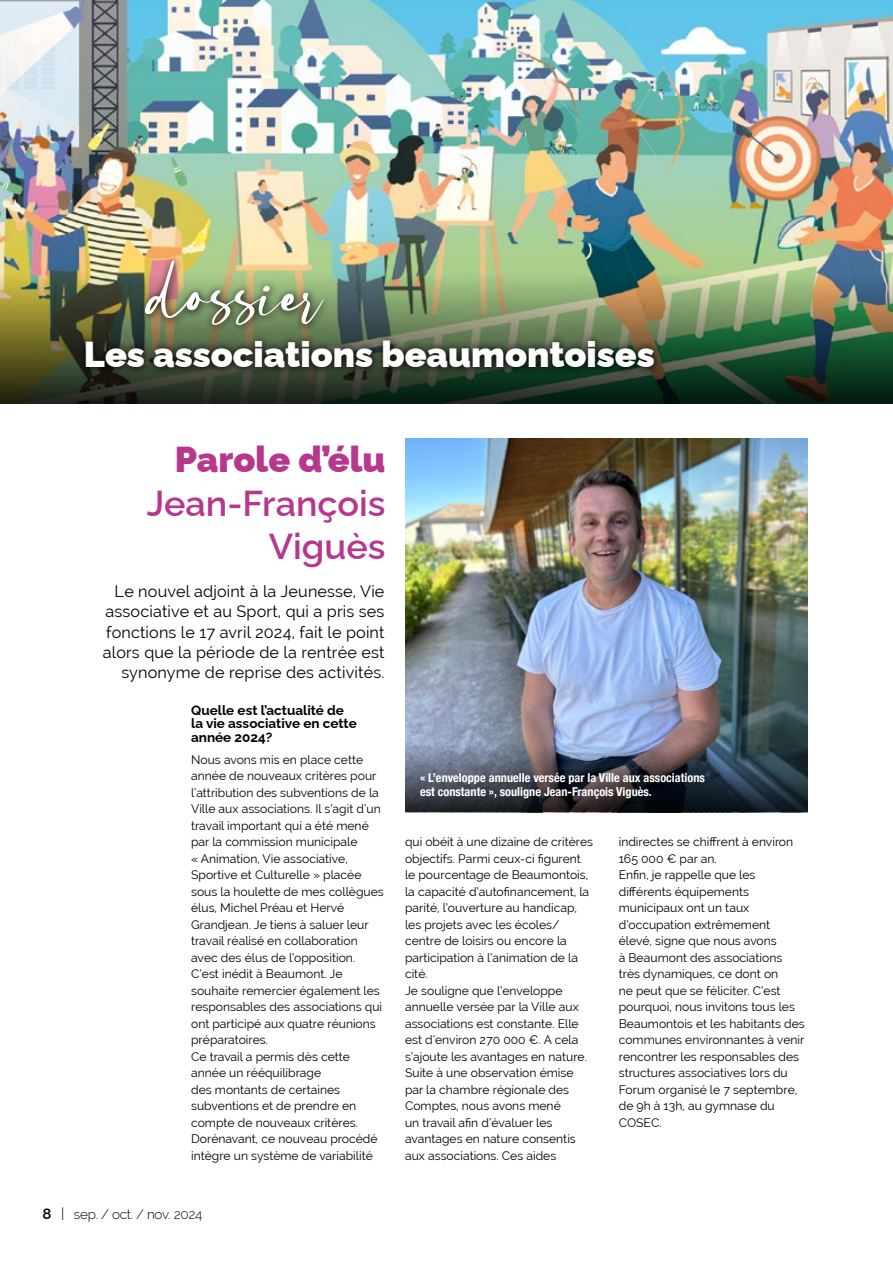
<style>
.page{position:relative;width:893px;height:1263px;background:#fff}
.page>*{position:absolute;margin:0;border:0;box-sizing:border-box;transform-origin:0 0}
.t1{font:76.95px "Oliver Blush";color:#fff}
.t2{font:900 36px "Raleway";color:#fff}
.t3{font:600 36px/43.5px "Raleway";color:#b7378c;text-align:right}
.t4{font:900 36px "Raleway";color:#b7378c}
.t5{font:16.2px/20.2px "Raleway";letter-spacing:.01em;color:#000;text-align:right}
.t6{font:700 13.5px/13.5px "Raleway";color:#000}
.t7{font:300 13.5px "Raleway";letter-spacing:-.02em;color:#000}
.t8{font:700 condensed 12.3px/14.2px "Helvetica Neue";color:#fff}
.t9{font:12.15px/16.5px "Raleway";color:#000}
.s1{font-weight:600;font-size:15px}
.s2{font-size:17.55px}
</style>
<div class="page">
<img style="left:405px;top:438px;width:403px;height:303px">
<img style="left:0;top:0;width:893px;height:268px">
<img style="left:0;top:268px;width:893px;height:136px">
<div style="left:78px;top:333px;width:585px;height:44px;background:#000;opacity:.95"></div>
<div style="left:138px;top:254px;width:194px;height:79px;background:#000;opacity:.95"></div>
<img style="left:405px;top:741px;width:403px;height:71px">
<h1 class="t1" style="left:148px;top:257px;width:175px">dossier</h1>
<h2 class="t2" style="left:84px;top:326px;width:572px">Les associations beaumontoises</h2>
<h2 class="t4" style="left:175px;top:431px;width:212px">Parole d’élu</h2>
<h2 class="t3" style="left:147px;top:477px;width:240px">Jean-François<br>Viguès</h2>
<h3 class="t5" style="left:103px;top:581px;width:283px">Le nouvel adjoint à la Jeunesse, Vie associative et au Sport, qui a pris ses fonctions le 17 avril 2024, fait le point alors que la période de la rentrée est synonyme de reprise des activités.</h3>
<p class="t6" style="left:191px;top:702px;width:167px">Quelle est l’actualité de la vie associative en cette année 2024?</p>
<p class="t9" style="left:191px;top:751px;width:194px">Nous avons mis en place cette année de nouveaux critères pour l’attribution des subventions de la<br>Ville aux associations. Il s’agit d’un travail important qui a été mené par la commission municipale<br>« Animation, Vie associative,<br>Sportive et Culturelle » placée sous la houlette de mes collègues élus, Michel Préau et Hervé<br>Grandjean. Je tiens à saluer leur travail réalisé en collaboration avec des élus de l’opposition.<br>C’est inédit à Beaumont. Je souhaite remercier également les responsables des associations qui ont participé aux quatre réunions préparatoires.<br>Ce travail a permis dès cette année un rééquilibrage<br>des montants de certaines subventions et de prendre en compte de nouveaux critères.<br>Dorénavant, ce nouveau procédé intègre un système de variabilité</p>
<p class="t7" style="left:43px;top:1206px;width:161px"><span class="s1">8</span> <span class="s2">I</span> sep. / oct. / nov. 2024</p>
<p class="t8" style="left:420px;top:769px;width:286px">« L’enveloppe annuelle versée par la Ville aux associations est constante », souligne Jean-François Viguès.</p>
<p class="t9" style="left:405px;top:833px;width:190px">qui obéit à une dizaine de critères objectifs. Parmi ceux-ci figurent le pourcentage de Beaumontois, la capacité d’autofinancement, la parité, l’ouverture au handicap, les projets avec les écoles/ centre de loisirs ou encore la participation à l’animation de la cité.<br>Je souligne que l’enveloppe annuelle versée par la Ville aux associations est constante. Elle est d’environ 270 000 €. A cela s’ajoute les avantages en nature.<br>Suite à une observation émise par la chambre régionale des<br>Comptes, nous avons mené<br>un travail afin d’évaluer les avantages en nature consentis aux associations. Ces aides</p>
<p class="t9" style="left:619px;top:833px;width:187px">indirectes se chiffrent à environ<br>165 000 € par an.<br>Enfin, je rappelle que les différents équipements municipaux ont un taux d’occupation extrêmement élevé, signe que nous avons<br>à Beaumont des associations très dynamiques, ce dont on<br>ne peut que se féliciter. C’est pourquoi, nous invitons tous les<br>Beaumontois et les habitants des communes environnantes à venir rencontrer les responsables des structures associatives lors du<br>Forum organisé le 7 septembre, de 9h à 13h, au gymnase du<br>COSEC.</p>
</div>
